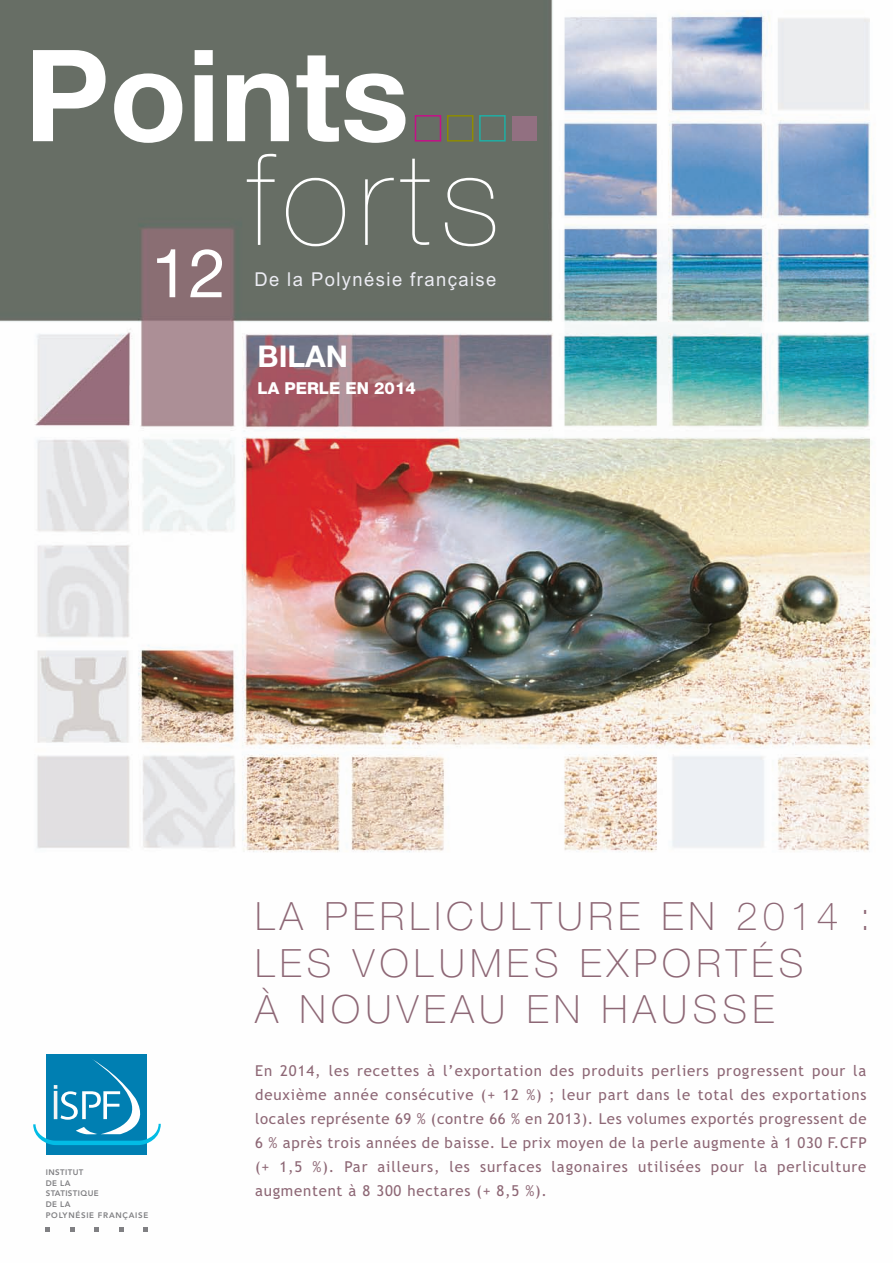
<style>
.page{position:relative;width:893px;height:1263px;background:#fff}
.page>*{position:absolute;margin:0;border:0;box-sizing:border-box;transform-origin:0 0}
.t1{font:700 127.5px "Helvetica Neue";color:#fff}
.t2{font:200 127.5px "Helvetica Neue";letter-spacing:.075em;color:#fff}
.t3{font:67.5px "Helvetica Neue";color:#fff}
.t4{font:100 39px/46.8px "Helvetica Neue";letter-spacing:.135em;color:#8d6775}
.t5{font:700 30px "Helvetica Neue";color:#fff}
.t6{font:19.2px "Arial";letter-spacing:.08em;color:#ececf3;scale:.96 1}
.t7{font:800 16.5px "Helvetica Neue";color:#fff}
.t8{font:15px/24px "Trebuchet MS";letter-spacing:.06em;color:#8d6775;text-align:justify}
.t9{font:800 7.95px/10.8px "Avenir";letter-spacing:.05em;color:#808083}
</style>
<div class="page">
<img style="left:0;top:0;width:876px;height:1232px">
<div style="left:415px;top:115px;width:26px;height:27px;border:2px solid #c51088"></div>
<div style="left:447px;top:115px;width:26px;height:27px;border:2px solid #8d8b02"></div>
<div style="left:479px;top:115px;width:27px;height:27px;border:2px solid #1fafa4"></div>
<div style="left:512px;top:116px;width:25px;height:25px;background:#927081"></div>
<svg style="left:46px;top:1227px;width:4px;height:4px"></svg>
<svg style="left:70px;top:1227px;width:4px;height:4px"></svg>
<svg style="left:95px;top:1227px;width:4px;height:4px"></svg>
<svg style="left:119px;top:1227px;width:4px;height:4px"></svg>
<svg style="left:143px;top:1227px;width:4px;height:4px"></svg>
<div style="left:46px;top:1054px;width:101px;height:101px;background:#007fb2"></div>
<svg style="left:33px;top:1058px;width:144px;height:87px"></svg>
<h1 class="t1" style="left:24px;top:17px;width:386px">Points</h1>
<h1 class="t2" style="left:247px;top:126px;width:255px">forts</h1>
<h2 class="t3" style="left:151px;top:249px;width:76px">12</h2>
<p class="t6" style="left:254px;top:267px;width:254px">De la Polynésie française</p>
<h3 class="t5" style="left:258px;top:345px;width:92px">BILAN</h3>
<p class="t7" style="left:258px;top:382px;width:160px">LA PERLE EN 2014</p>
<p class="t9" style="left:46px;top:1167px;width:104px">INSTITUT<br>DE LA<br>STATISTIQUE<br>DE LA<br>POLYNÉSIE FRANÇAISE</p>
<h3 class="t4" style="left:255px;top:896px;width:617px">LA PERLICULTURE EN 2014 :<br>LES VOLUMES EXPORTÉS<br>À NOUVEAU EN HAUSSE</h3>
<p class="t8" style="left:255px;top:1059px;width:613px">En 2014, les recettes à l’exportation des produits perliers progressent pour la deuxième année consécutive (+ 12 %) ; leur part dans le total des exportations locales représente 69 % (contre 66 % en 2013). Les volumes exportés progressent de 6 % après trois années de baisse. Le prix moyen de la perle augmente à 1 030 F.CFP (+ 1,5 %). Par ailleurs, les surfaces lagonaires utilisées pour la perliculture augmentent à 8 300 hectares (+ 8,5 %).</p>
</div>
